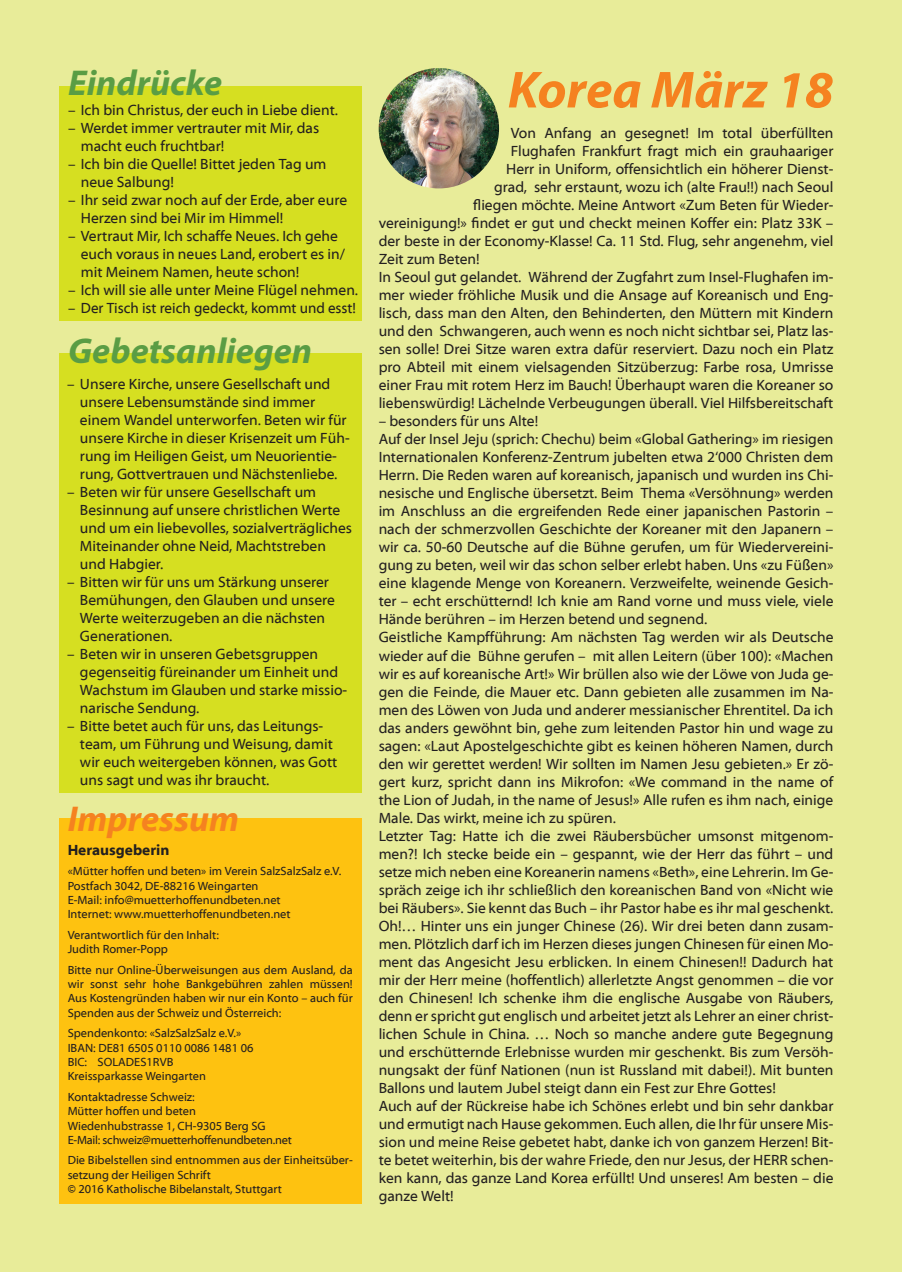
<style>
.page{position:relative;width:902px;height:1272px;background:#fff}
.page>*{position:absolute;margin:0;border:0;box-sizing:border-box;transform-origin:0 0}
.Titel_gross_orange{font:italic 700 52.5px "Myriad Pro";color:#f58220}
.Titel_gross_grün{font:italic 700 36px "Myriad Pro";color:#5a9d44}
.Text_fett_klein{font:italic 700 36px "Myriad Pro";color:#f58220}
.Text_Normal{font:15px/18px "Myriad Web Pro";color:#231f20}
.Text_fett_klein-2{font:700 15px "Myriad Web Pro";color:#231f20}
.Text_Impressum{font:12px/14.4px "Myriad Web Pro";color:#231f20;text-align:justify}
.Text_Impressum-2{font:12px "Myriad Web Pro";letter-spacing:-.02em;color:#231f20}
</style>
<div class="page">
<div style="left:0;top:0;width:901px;height:1271px;background:#e8ec99"></div>
<div style="left:60px;top:818px;width:301px;height:385px;background:#fec210"></div>
<div style="left:60px;top:86px;width:302px;height:235px;background:#d6df21"></div>
<div style="left:60px;top:353px;width:301px;height:439px;background:#d6df21"></div>
<img style="left:378px;top:68px;width:121px;height:120px;border-radius:60px">
<p class="Titel_gross_grün" style="left:68px;top:59px;width:155px">Eindrücke</p>
<p class="Text_Normal" style="left:68px;top:101px;width:271px">– Ich bin Christus, der euch in Liebe dient.</p>
<p class="Text_Normal" style="left:81px;top:119px;width:240px;text-indent:-13px">– Werdet immer vertrauter mit Mir, das macht euch fruchtbar!</p>
<p class="Text_Normal" style="left:81px;top:155px;width:247px;text-indent:-13px">– Ich bin die Quelle! Bittet jeden Tag um neue Salbung!</p>
<p class="Text_Normal" style="left:81px;top:191px;width:268px;text-indent:-13px">– Ihr seid zwar noch auf der Erde, aber eure<br>Herzen sind bei Mir im Himmel!</p>
<p class="Text_Normal" style="left:81px;top:227px;width:266px;text-indent:-13px">– Vertraut Mir, Ich schaffe Neues. Ich gehe euch voraus in neues Land, erobert es in/ mit Meinem Namen, heute schon!</p>
<p class="Text_Normal" style="left:68px;top:281px;width:291px">– Ich will sie alle unter Meine Flügel nehmen.</p>
<p class="Text_Normal" style="left:68px;top:299px;width:289px">– Der Tisch ist reich gedeckt, kommt und esst!</p>
<p class="Titel_gross_grün" style="left:68px;top:327px;width:246px">Gebetsanliegen</p>
<p class="Text_Normal" style="left:80px;top:375px;width:271px;text-indent:-13px">– Unsere Kirche, unsere Gesellschaft und unsere Lebensumstände sind immer einem Wandel unterworfen. Beten wir für unsere Kirche in dieser Krisenzeit um Füh&shy;rung im Heiligen Geist, um Neuorientie&shy;rung, Gottvertrauen und Nächstenliebe.</p>
<p class="Text_Normal" style="left:80px;top:483px;width:273px;text-indent:-13px">– Beten wir für unsere Gesellschaft um Besinnung auf unsere christlichen Werte und um ein liebevolles, sozialverträgliches Miteinander ohne Neid, Machtstreben und Habgier.</p>
<p class="Text_Normal" style="left:80px;top:573px;width:256px;text-indent:-13px">– Bitten wir für uns um Stärkung unserer<br>Bemühungen, den Glauben und unsere<br>Werte weiterzugeben an die nächsten<br>Generationen.</p>
<p class="Text_Normal" style="left:80px;top:645px;width:269px;text-indent:-13px">– Beten wir in unseren Gebetsgruppen gegenseitig füreinander um Einheit und Wachstum im Glauben und starke missio&shy;narische Sendung.</p>
<p class="Text_Normal" style="left:80px;top:717px;width:259px;text-indent:-13px">– Bitte betet auch für uns, das Leitungs&shy;team, um Führung und Weisung, damit wir euch weitergeben können, was Gott uns sagt und was ihr braucht.</p>
<p class="Text_fett_klein" style="left:68px;top:795px;width:173px">Impressum</p>
<p class="Text_fett_klein-2" style="left:68px;top:841px;width:103px">Herausgeberin</p>
<p class="Text_Impressum" style="left:68px;top:864px;width:275px">«Mütter hoffen und beten» im Verein SalzSalzSalz e.V.</p>
<p class="Text_Impressum" style="left:68px;top:878px;width:192px">Postfach 3042, DE-88216 Weingarten</p>
<p class="Text_Impressum" style="left:68px;top:892px;width:214px">E-Mail: info@muetterhoffenundbeten.net</p>
<p class="Text_Impressum" style="left:68px;top:907px;width:224px">Internet: www.muetterhoffenundbeten.net</p>
<p class="Text_Impressum" style="left:68px;top:927px;width:153px">Verantwortlich für den Inhalt:</p>
<p class="Text_Impressum" style="left:68px;top:942px;width:102px">Judith Romer-Popp</p>
<p class="Text_Impressum" style="left:68px;top:962px;width:286px">Bitte nur Online-Überweisungen aus dem Ausland, da wir sonst sehr hohe Bankgebühren zahlen müssen!<br>Aus Kostengründen haben wir nur ein Konto – auch für Spenden aus der Schweiz und Österreich:</p>
<p class="Text_Impressum" style="left:68px;top:1026px;width:175px">Spendenkonto: «SalzSalzSalz e.V.»</p>
<p class="Text_Impressum" style="left:68px;top:1040px;width:187px">IBAN: DE81 6505 0110 0086 1481 06</p>
<p class="Text_Impressum" style="left:68px;top:1054px;width:107px">BIC: SOLADES1RVB</p>
<p class="Text_Impressum" style="left:68px;top:1069px;width:140px">Kreissparkasse Weingarten</p>
<p class="Text_Impressum" style="left:68px;top:1089px;width:129px">Kontaktadresse Schweiz:</p>
<p class="Text_Impressum" style="left:68px;top:1104px;width:130px">Mütter hoffen und beten</p>
<p class="Text_Impressum" style="left:68px;top:1118px;width:199px">Wiedenhubstrasse 1, CH-9305 Berg SG</p>
<p class="Text_Impressum-2" style="left:68px;top:1133px;width:226px">E-Mail: schweiz@muetterhoffenundbeten.net</p>
<p class="Text_Impressum" style="left:68px;top:1153px;width:286px">Die Bibelstellen sind entnommen aus der Einheitsüber&shy;setzung der Heiligen Schrift</p>
<p class="Text_Impressum" style="left:68px;top:1182px;width:216px">© 2016 Katholische Bibelanstalt, Stuttgart</p>
<p class="Titel_gross_orange" style="left:507px;top:56px;width:327px">Korea März 18</p>
<p class="Text_Normal" style="left:510px;top:124px;width:324px">Von Anfang an gesegnet! Im total ü berfü llten</p>
<p class="Text_Normal" style="left:510px;top:142px;width:324px">Flughafen Frankfurt fragt mich ein grauhaariger</p>
<p class="Text_Normal" style="left:506px;top:160px;width:329px">Herr in Uniform, offensichtlich ein höherer Dienst-</p>
<p class="Text_Normal" style="left:494px;top:178px;width:341px">grad, sehr erstaunt, wozu ich (alte Frau!!) nach Seoul</p>
<p class="Text_Normal" style="left:473px;top:196px;width:362px">fliegen möchte. Meine Antwort «Zum Beten fü r Wieder-</p>
<p class="Text_Normal" style="left:378px;top:214px;width:456px">vereinigung!» findet er gut und checkt meinen Koffer ein: Platz 33K –</p>
<p class="Text_Normal" style="left:378px;top:232px;width:456px">der beste in der Economy-Klasse! Ca. 11 Std. Flug, sehr angenehm, viel</p>
<p class="Text_Normal" style="left:378px;top:250px;width:102px">Zeit zum Beten!</p>
<p class="Text_Normal" style="left:378px;top:268px;width:456px;text-align:justify">In Seoul gut gelandet. Während der Zugfahrt zum Insel-Flughafen im&shy;mer wieder fröhliche Musik und die Ansage auf Koreanisch und Eng&shy;lisch, dass man den Alten, den Behinderten, den Müttern mit Kindern und den Schwangeren, auch wenn es noch nicht sichtbar sei, Platz las&shy;sen solle! Drei Sitze waren extra dafü r reserviert. Dazu noch ein Platz pro Abteil mit einem vielsagenden Sitzü berzug: Farbe rosa, Umrisse einer Frau mit rotem Herz im Bauch! Ü berhaupt waren die Koreaner so liebenswü rdig! Lächelnde Verbeugungen ü berall. Viel Hilfsbereitschaft</p>
<p class="Text_Normal" style="left:378px;top:412px;width:161px">– besonders fü r uns Alte!</p>
<p class="Text_Normal" style="left:378px;top:430px;width:456px;text-align:justify">Auf der Insel Jeju (sprich: Chechu) beim «Global Gathering» im riesigen Internationalen Konferenz-Zentrum jubelten etwa 2‘000 Christen dem Herrn. Die Reden waren auf koreanisch, japanisch und wurden ins Chi&shy;nesische und Englische ü bersetzt. Beim Thema «Versöhnung» werden im Anschluss an die ergreifenden Rede einer japanischen Pastorin – nach der schmerzvollen Geschichte der Koreaner mit den Japanern – wir ca. 50-60 Deutsche auf die Bü hne gerufen, um fü r Wiedervereini&shy;gung zu beten, weil wir das schon selber erlebt haben. Uns «zu Fü ßen» eine klagende Menge von Koreanern. Verzweifelte, weinende Gesich&shy;ter – echt erschütternd! Ich knie am Rand vorne und muss viele, viele Hände berü hren – im Herzen betend und segnend.</p>
<p class="Text_Normal" style="left:378px;top:628px;width:456px;text-align:justify">Geistliche Kampfführung: Am nächsten Tag werden wir als Deutsche wieder auf die Bü hne gerufen – mit allen Leitern (ü ber 100): «Machen wir es auf koreanische Art!» Wir brü llen also wie der Löwe von Juda ge&shy;gen die Feinde, die Mauer etc. Dann gebieten alle zusammen im Na&shy;men des Löwen von Juda und anderer messianischer Ehrentitel. Da ich das anders gewöhnt bin, gehe zum leitenden Pastor hin und wage zu sagen: «Laut Apostelgeschichte gibt es keinen höheren Namen, durch den wir gerettet werden! Wir sollten im Namen Jesu gebieten.» Er zö- gert kurz, spricht dann ins Mikrofon: «We command in the name of the Lion of Judah, in the name of Jesus!» Alle rufen es ihm nach, einige Male. Das wirkt, meine ich zu spü ren.</p>
<p class="Text_Normal" style="left:378px;top:826px;width:456px;text-align:justify">Letzter Tag: Hatte ich die zwei Räubersbücher umsonst mitgenom&shy;men?! Ich stecke beide ein – gespannt, wie der Herr das fü hrt – und setze mich neben eine Koreanerin namens «Beth», eine Lehrerin. Im Ge&shy;spräch zeige ich ihr schließlich den koreanischen Band von «Nicht wie bei Räubers». Sie kennt das Buch – ihr Pastor habe es ihr mal geschenkt.<br>Oh!… Hinter uns ein junger Chinese (26). Wir drei beten dann zusam&shy;men. Plötzlich darf ich im Herzen dieses jungen Chinesen fü r einen Mo&shy;ment das Angesicht Jesu erblicken. In einem Chinesen!! Dadurch hat mir der Herr meine (hoffentlich) allerletzte Angst genommen – die vor den Chinesen! Ich schenke ihm die englische Ausgabe von Räubers, denn er spricht gut englisch und arbeitet jetzt als Lehrer an einer christ&shy;lichen Schule in China. … Noch so manche andere gute Begegnung und erschütternde Erlebnisse wurden mir geschenkt. Bis zum Versöh&shy;nungsakt der fü nf Nationen (nun ist Russland mit dabei!). Mit bunten Ballons und lautem Jubel steigt dann ein Fest zur Ehre Gottes!</p>
<p class="Text_Normal" style="left:378px;top:1096px;width:456px;text-align:justify">Auch auf der Rückreise habe ich Schönes erlebt und bin sehr dankbar und ermutigt nach Hause gekommen. Euch allen, die Ihr fü r unsere Mis&shy;sion und meine Reise gebetet habt, danke ich von ganzem Herzen! Bit&shy;te betet weiterhin, bis der wahre Friede, den nur Jesus, der HERR schen&shy;ken kann, das ganze Land Korea erfü llt! Und unseres! Am besten – die ganze Welt!</p>
</div>
